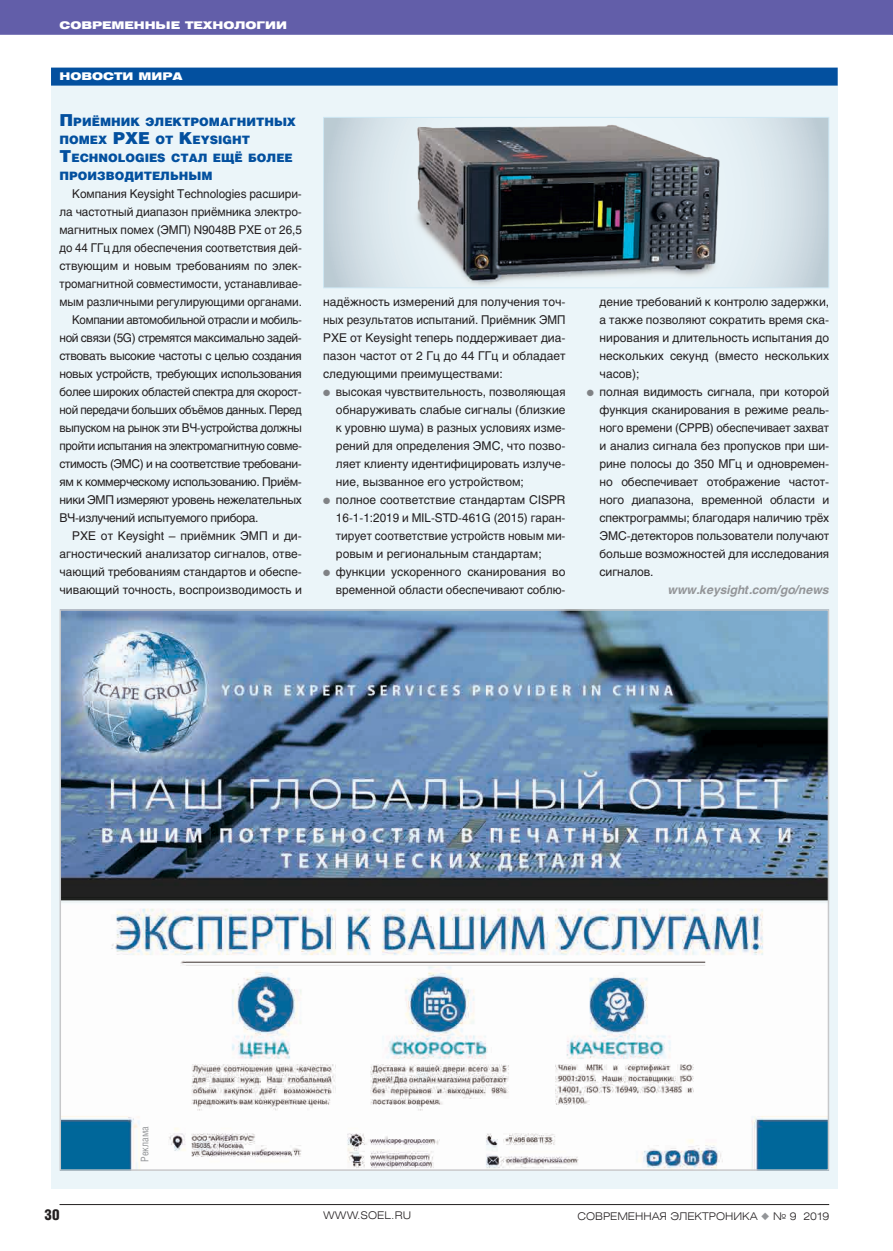
<style>
.page{position:relative;width:893px;height:1251px;background:#fff}
.page>*{position:absolute;margin:0;border:0;box-sizing:border-box;transform-origin:0 0}
.t1{font:15px "Helios Cond Black C";color:#231f20}
.t2{font:12px/18px "Helios C";letter-spacing:-.005em;color:#231f20;text-align:justify}
.t3{font:12px "Helios C";letter-spacing:-.03em;color:#231f20}
.t4{font:12px "Helios C";letter-spacing:-.005em;color:#231f20;scale:.95 1}
.t5{font:12px "Helios C";letter-spacing:-.03em;color:#231f20;scale:.95 1}
.t6{font:12px "Helios C";letter-spacing:-.03em;color:#231f20;scale:.96 1}
.t7{font:12px "Helios C";letter-spacing:-.005em;color:#231f20;scale:.96 1}
.t8{font:italic 700 12px "Helios C";color:#939598}
.t9{font:11.55px/18px "Helios Black C";color:#03509f}
.t10{font:10.5px "Helios Ext Light C";color:#231f20}
.t11{font:10.5px "Helios Ext Black C";color:#fff}
.t12{font:10.5px "Helios Cond C";color:#939598}
.s1{font-size:16.5px}
.s2{color:#808285}
.s3{color:#939598}
</style>
<div class="page">
<div style="left:0;top:0;width:893px;height:35px;background:#625ea9"></div>
<hr style="left:60px;top:1203px;width:769px;height:1px;background:#231f20">
<div style="left:51px;top:86px;width:787px;height:1102px;background:#ebf5f9"></div>
<div style="left:51px;top:68px;width:787px;height:18px;background:#03509f"></div>
<img style="left:63px;top:612px;width:763px;height:555px">
<svg style="left:325px;top:119px;width:502px;height:167px"></svg>
<img style="left:409px;top:119px;width:320px;height:167px">
<div style="left:323px;top:117px;width:506px;height:171px;border:1px solid #cee8f4"></div>
<p class="t11" style="left:60px;top:19px;width:229px">Современные технологии</p>
<p class="t11" style="left:60px;top:70px;width:124px">новости мира</p>
<p class="t9" style="left:60px;top:112px;width:238px"><span class="s1">П</span> РИЁМНИК ЭЛЕКТРОМАГНИТНЫХ<br>ПОМЕХ <span class="s1">PXE</span> ОТ <span class="s1">K</span>EYSIGHT<br><span class="s1">T</span>ECH</p>
<p class="t9" style="left:60px;top:148px;width:235px;text-indent:112px">СТАЛ ЕЩЁ БОЛЕЕ<br>ПРОИЗВОДИТЕЛЬНЫМ</p>
<p class="t2" style="left:72px;top:185px;width:231px">Компания Keysight Technologies расшири-</p>
<p class="t2" style="left:60px;top:203px;width:244px">ла частотный диапазон приёмника электро-</p>
<p class="t2" style="left:60px;top:221px;width:244px">магнитных помех (ЭМП) N9048B PXE от 26,5</p>
<p class="t4" style="left:60px;top:241px;width:257px">до 44 ГГц для обеспечения соответствия дей-</p>
<p class="t2" style="left:60px;top:257px;width:244px">ствующим и новым требованиям по элек-</p>
<p class="t4" style="left:60px;top:277px;width:257px">тромагнитной совместимости, устанавливае-</p>
<p class="t7" style="left:60px;top:295px;width:254px">мым различными регулирующими органами.</p>
<p class="t5" style="left:72px;top:313px;width:243px">Компании автомобильной отрасли и мобиль-</p>
<p class="t3" style="left:60px;top:331px;width:244px">ной связи (5G) стремятся максимально задей-</p>
<p class="t3" style="left:60px;top:349px;width:244px">ствовать высокие частоты с целью создания</p>
<p class="t3" style="left:60px;top:367px;width:244px">новых устройств, требующих использования</p>
<p class="t3" style="left:60px;top:385px;width:244px">более широких областей спектра для скорост-</p>
<p class="t6" style="left:60px;top:403px;width:254px">ной передачи больших объёмов данных. Перед</p>
<p class="t3" style="left:60px;top:421px;width:244px">выпуском на рынок эти ВЧ-устройства должны</p>
<p class="t5" style="left:60px;top:439px;width:257px">пройти испытания на электромагнитную совме-</p>
<p class="t3" style="left:60px;top:457px;width:244px">стимость (ЭМС) и на соответствие требовани-</p>
<p class="t3" style="left:60px;top:475px;width:244px">ям к коммерческому использованию. Приём-</p>
<p class="t3" style="left:60px;top:493px;width:244px">ники ЭМП измеряют уровень нежелательных</p>
<p class="t3" style="left:60px;top:511px;width:201px">ВЧ-излучений испытуемого прибора.</p>
<p class="t2" style="left:72px;top:527px;width:231px">PXE от Keysight – приёмник ЭМП и ди-</p>
<p class="t2" style="left:60px;top:545px;width:244px">агностический анализатор сигналов, отве-</p>
<p class="t2" style="left:60px;top:563px;width:244px">чающий требованиям стандартов и обеспе-</p>
<p class="t2" style="left:60px;top:581px;width:244px">чивающий точность, воспроизводимость и</p>
<p class="t9" style="left:99px;top:148px;width:60px">NOLOGIES</p>
<p class="t2" style="left:323px;top:293px;width:244px">надёжность измерений для получения точ&shy;ных результатов испытаний. Приёмник ЭМП PXE от Keysight теперь поддерживает диа&shy;пазон частот от 2 Гц до 44 ГГц и обладает следующими преимуществами:</p>
<p class="t2" style="left:336px;top:383px;width:231px;text-indent:-13px"><span class="s2">●</span> высокая чувствительность, позволяющая обнаруживать слабые сигналы (близкие к уровню шума) в разных условиях изме&shy;рений для определения ЭМС, что позво&shy;ляет клиенту идентифицировать излуче&shy;ние, вызванное его устройством;</p>
<p class="t2" style="left:336px;top:491px;width:231px;text-indent:-13px"><span class="s2">●</span> полное соответствие стандартам CISPR 16-1-1:2019 и MIL-STD-461G (2015) гаран&shy;тирует соответствие устройств новым ми&shy;ровым и региональным стандартам;</p>
<p class="t2" style="left:323px;top:563px;width:244px;text-align:right"><span class="s2">●</span> функции ускоренного сканирования во временной области обеспечивают соблю-</p>
<p class="t2" style="left:600px;top:293px;width:231px">дение требований к контролю задержки, а также позволяют сократить время ска&shy;нирования и длительность испытания до нескольких секунд (вместо нескольких часов);</p>
<p class="t2" style="left:600px;top:383px;width:231px;text-indent:-13px"><span class="s2">●</span> полная видимость сигнала, при которой функция сканирования в режиме реаль&shy;ного времени (СРРВ) обеспечивает захват и анализ сигнала без пропусков при ши&shy;рине полосы до 350 МГц и одновремен&shy;но обеспечивает отображение частот&shy;ного диапазона, временной области и спектрограммы; благодаря наличию трёх ЭМС-детекторов пользователи получают больше возможностей для исследования сигналов.</p>
<p class="t8" style="left:668px;top:583px;width:162px">www.keysight.com/go/news</p>
<p class="t12" style="left:138px;top:1161px;width:37px;rotate:-90deg">Реклама</p>
<p class="t1" style="left:44px;top:1205px;width:17px">30</p>
<p class="t10" style="left:323px;top:1208px;width:89px">WWW.SOEL.RU</p>
<p class="t10" style="left:578px;top:1208px;width:253px">СОВРЕМЕННАЯ ЭЛЕКТРОНИКА <span class="s3">◆</span> № 9 2019</p>
</div>
